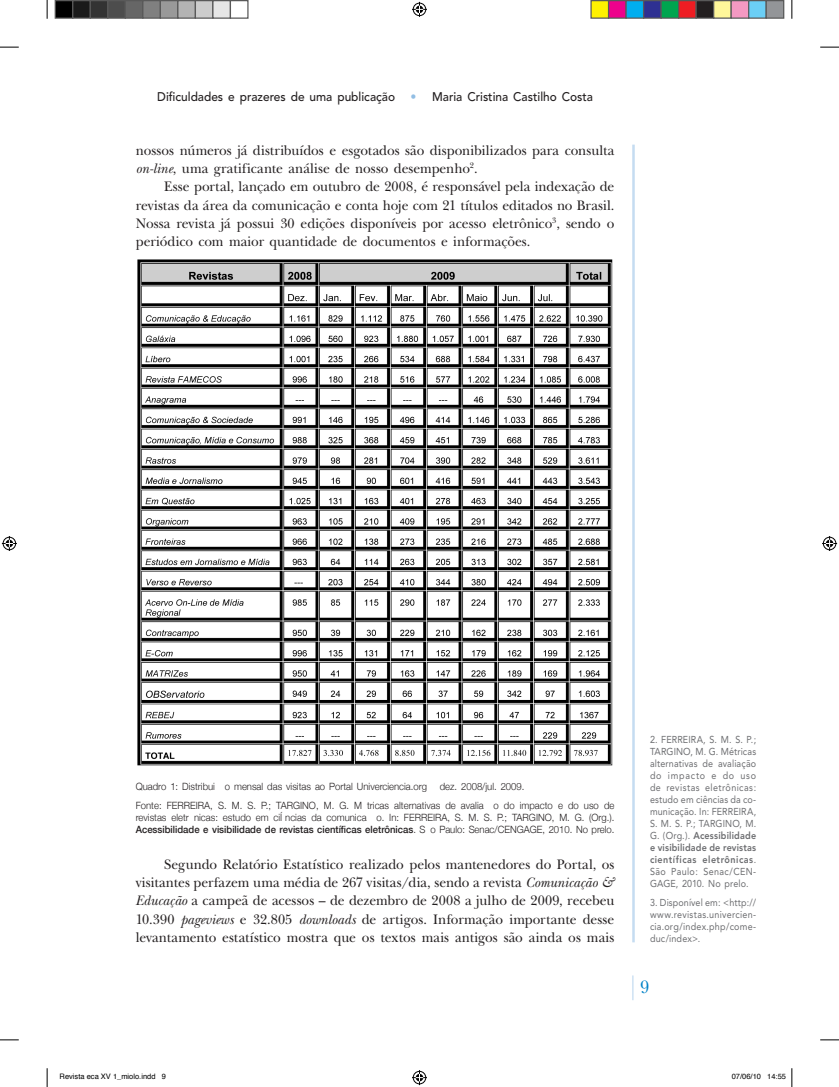
<style>
.page{position:relative;width:839px;height:1087px;background:#fff}
.page>*{position:absolute;margin:0;border:0;box-sizing:border-box;transform-origin:0 0}
.t1{font:18.75px "New Baskerville";color:#0082c8;scale:.9 1}
.t2{font:14.38px/18.1px "New Baskerville";letter-spacing:.005em;color:#231f20;text-align:justify;scale:.95 1}
.t3{font:500 12.5px "Avenir";color:#231f20;scale:.95 1}
.t4{font:300 10px/19.1px "Helvetica Neue";color:#231f20;scale:.95 1}
.t5{font:10px/12px "Avenir";letter-spacing:.025em;color:#6c6d70;text-align:justify;scale:.9 1}
.t6{font:800 10px/12px "Avenir";letter-spacing:.025em;color:#6c6d70;text-align:justify;scale:.9 1}
.t7{font:500 10px/12px "Helvetica Neue";color:#231f20;text-align:right;scale:.95 1}
.t8{font:7.5px "Helvetica";color:#000}
.s1{color:#92bee4}
.s2{font-style:italic}
.s3{font-weight:300}
.s4{font-weight:400}
</style>
<div class="page">
<hr style="left:632px;top:145px;width:2px;height:797px;background:#c5dcf1">
<svg style="left:632px;top:975px;width:1px;height:25px"></svg>
<img style="left:137px;top:259px;width:476px;height:507px">
<svg style="left:0;top:46px;width:19px;height:2px"></svg>
<svg style="left:820px;top:46px;width:18px;height:2px"></svg>
<svg style="left:0;top:1039px;width:19px;height:1px"></svg>
<svg style="left:820px;top:1039px;width:18px;height:1px"></svg>
<svg style="left:46px;top:0;width:2px;height:19px"></svg>
<svg style="left:46px;top:1068px;width:2px;height:18px"></svg>
<svg style="left:791px;top:0;width:1px;height:19px"></svg>
<svg style="left:412px;top:2px;width:15px;height:15px"></svg>
<svg style="left:412px;top:1070px;width:15px;height:14px"></svg>
<svg style="left:2px;top:536px;width:15px;height:15px"></svg>
<svg style="left:822px;top:536px;width:14px;height:15px"></svg>
<div style="left:55px;top:1px;width:18px;height:17px;background:#000"></div>
<div style="left:55px;top:0;width:18px;height:19px;border:1px solid #595959"></div>
<div style="left:73px;top:1px;width:17px;height:17px;background:#1a1a1a"></div>
<div style="left:72px;top:0;width:19px;height:19px;border:1px solid #595959"></div>
<div style="left:90px;top:1px;width:18px;height:17px;background:#333"></div>
<div style="left:90px;top:0;width:18px;height:19px;border:1px solid #595959"></div>
<div style="left:108px;top:1px;width:17px;height:17px;background:#4d4d4d"></div>
<div style="left:107px;top:0;width:19px;height:19px;border:1px solid #595959"></div>
<div style="left:125px;top:1px;width:18px;height:17px;background:#666"></div>
<div style="left:125px;top:0;width:18px;height:19px;border:1px solid #595959"></div>
<div style="left:143px;top:1px;width:17px;height:17px;background:#808080"></div>
<div style="left:142px;top:0;width:19px;height:19px;border:1px solid #595959"></div>
<div style="left:160px;top:1px;width:18px;height:17px;background:#999"></div>
<div style="left:160px;top:0;width:18px;height:19px;border:1px solid #595959"></div>
<div style="left:178px;top:1px;width:17px;height:17px;background:#b3b3b3"></div>
<div style="left:177px;top:0;width:19px;height:19px;border:1px solid #595959"></div>
<div style="left:195px;top:1px;width:18px;height:17px;background:#ccc"></div>
<div style="left:195px;top:0;width:18px;height:19px;border:1px solid #595959"></div>
<div style="left:213px;top:1px;width:17px;height:17px;background:#e6e6e6"></div>
<div style="left:212px;top:0;width:19px;height:19px;border:1px solid #595959"></div>
<div style="left:230px;top:0;width:18px;height:19px;border:1px solid #595959"></div>
<div style="left:591px;top:1px;width:17px;height:17px;background:#fff101"></div>
<div style="left:590px;top:0;width:19px;height:19px;border:1px solid #595959"></div>
<div style="left:608px;top:1px;width:18px;height:17px;background:#ed028c"></div>
<div style="left:607px;top:0;width:19px;height:19px;border:1px solid #595959"></div>
<div style="left:626px;top:1px;width:17px;height:17px;background:#00aeef"></div>
<div style="left:625px;top:0;width:19px;height:19px;border:1px solid #595959"></div>
<div style="left:643px;top:1px;width:18px;height:17px;background:#2e3092"></div>
<div style="left:642px;top:0;width:19px;height:19px;border:1px solid #595959"></div>
<div style="left:661px;top:1px;width:17px;height:17px;background:#00a54f"></div>
<div style="left:660px;top:0;width:19px;height:19px;border:1px solid #595959"></div>
<div style="left:678px;top:1px;width:18px;height:17px;background:#ee1d23"></div>
<div style="left:677px;top:0;width:19px;height:19px;border:1px solid #595959"></div>
<div style="left:696px;top:1px;width:17px;height:17px;background:#231f20"></div>
<div style="left:695px;top:0;width:19px;height:19px;border:1px solid #595959"></div>
<div style="left:713px;top:1px;width:18px;height:17px;background:#fff79a"></div>
<div style="left:712px;top:0;width:19px;height:19px;border:1px solid #595959"></div>
<div style="left:731px;top:1px;width:17px;height:17px;background:#f499c2"></div>
<div style="left:730px;top:0;width:19px;height:19px;border:1px solid #595959"></div>
<div style="left:748px;top:1px;width:18px;height:17px;background:#6bcff6"></div>
<div style="left:747px;top:0;width:19px;height:19px;border:1px solid #595959"></div>
<div style="left:766px;top:1px;width:17px;height:17px;background:#939598"></div>
<div style="left:765px;top:0;width:19px;height:19px;border:1px solid #595959"></div>
<svg style="left:791px;top:1068px;width:1px;height:18px"></svg>
<p class="t3" style="left:157px;top:89px;width:460px">Dificuldades e prazeres de uma publicação <span class="s1">•</span> Maria Cristina Castilho Costa</p>
<p class="t2" style="left:136px;top:141px;width:505px">nossos números já distribuídos e esgotados são disponibilizados para consulta <span class="s2">on‑line</span>, uma gratificante análise de nosso desempenho<sup>2</sup>.</p>
<p class="t2" style="left:136px;top:178px;width:505px;text-indent:28px">Esse portal, lançado em outubro de 2008, é responsável pela indexação de revistas da área da comunicação e conta hoje com 21 títulos editados no Brasil.<br>Nossa revista já possui 30 edições disponíveis por acesso eletrônico<sup>3</sup>, sendo o periódico com maior quantidade de documentos e informações.</p>
<p class="t4" style="left:136px;top:776px;width:505px">Quadro 1: Distribuição mensal das visitas ao Portal Univerciencia.org – dez. 2008/jul. 2009.<br>Fonte: FERREIRA, S. M. S. P.; TARGINO, M. G. Métricas alternativas de avaliação do impacto e do uso de</p>
<p class="t4" style="left:136px;top:807px;width:295px">revistas eletrônicas: estudo em ciências da comunicação. In: Ferreira</p>
<p class="t4" style="left:447px;top:807px;width:80px">, S. M. S. P.; Targino</p>
<p class="t7" style="left:136px;top:811px;width:505px"><span class="s3">, M. G. (Org.).<br></span>Acessibilidade e visibilidade de revistas científicas eletrônicas<span class="s3">. São Paulo: Senac/CENGAGE, 2010. No prelo.</span></p>
<p class="t2" style="left:136px;top:855px;width:505px;text-indent:28px">Segundo Relatório Estatístico realizado pelos mantenedores do Portal, os visitantes perfazem uma média de 267 visitas/dia, sendo a revista <span class="s2">Comunicação &amp; Educação</span> a campeã de acessos – de dezembro de 2008 a julho de 2009, recebeu 10.390 <span class="s2">pageviews</span> e 32.805 <span class="s2">downloads</span> de artigos. Informação importante desse levantamento estatístico mostra que os textos mais antigos são ainda os mais</p>
<p class="t5" style="left:649px;top:733px;width:119px">2. FERREIRA, S. M. S. P.; TARGINO, M. G. Métricas alternativas de avaliação do impacto e do uso de revistas eletrônicas: estudo em ciências da co‑ municação. In: Ferreira</p>
<p class="t5" style="left:753px;top:805px;width:4px">,</p>
<p class="t5" style="left:649px;top:817px;width:68px">S. M. S. P.; Targino</p>
<p class="t6" style="left:649px;top:817px;width:119px;text-indent:90px"><span class="s4">, M.<br>G. (Org.).</span> Acessibilidade e visibilidade de revistas científicas eletrônicas<span class="s4">.<br>São Paulo: Senac/CEN‑ GAGE, 2010. No prelo.</span></p>
<p class="t5" style="left:649px;top:896px;width:119px">3. Disponível em: &lt;http:// www.revistas.univercien‑ cia.org/index.php/come‑ duc/index&gt;.</p>
<h1 class="t1" style="left:640px;top:975px;width:11px">9</h1>
<p class="t8" style="left:60px;top:1070px;width:108px">Revista eca XV 1_miolo.indd 9</p>
<p class="t8" style="left:731px;top:1070px;width:56px">07/06/10 14:55</p>
</div>
